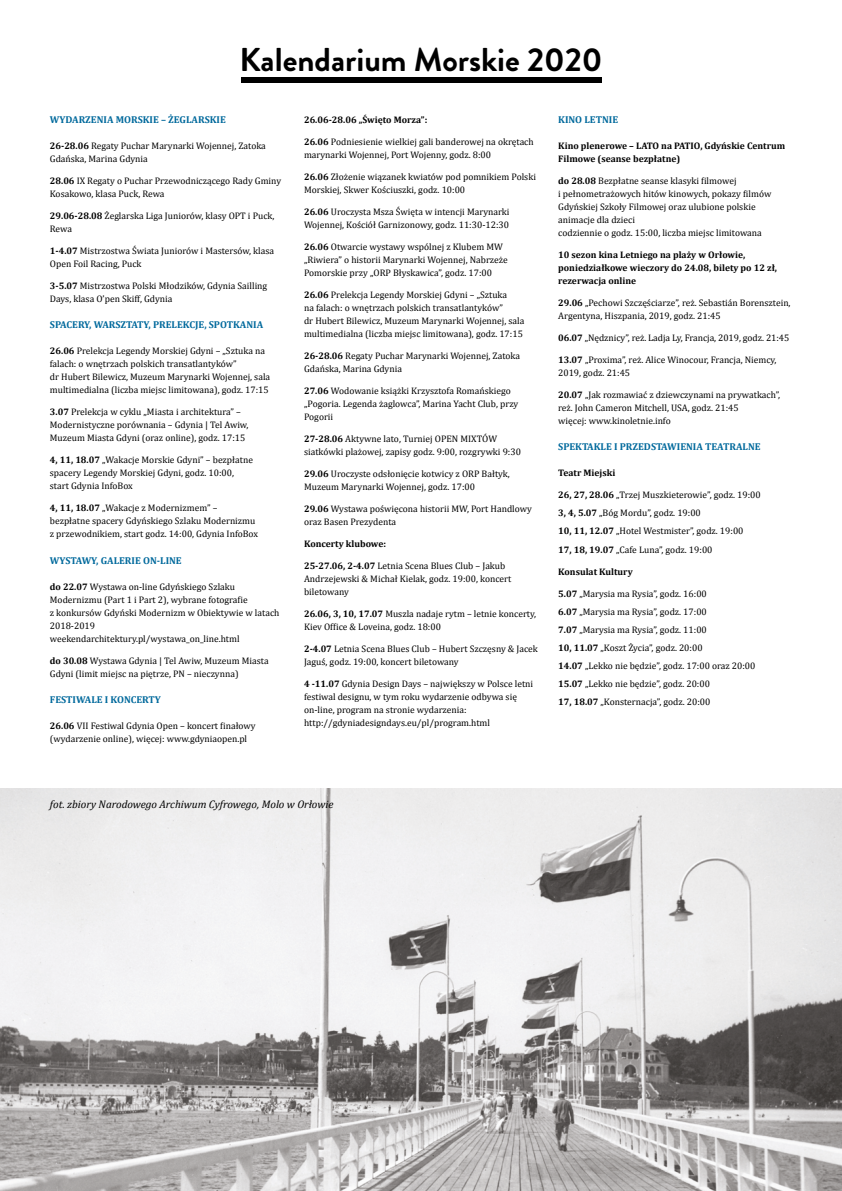
<style>
.page{position:relative;width:842px;height:1191px;background:#fff}
.page>*{position:absolute;margin:0;border:0;box-sizing:border-box;transform-origin:0 0}
.t1{font:700 33px "Brandon Grotesque";color:#000}
.t2{font:italic 11px "Cambria";color:#000}
.t3{font:700 10px "Cambria";color:#00699c}
.t4{font:9.5px/13px "Cambria";color:#000}
.t5{font:700 9.5px/13px "Cambria";color:#000}
.s1{font-weight:700}
</style>
<div class="page">
<div style="left:241px;top:78px;width:360px;height:5px;background:#000"></div>
<img style="left:0;top:788px;width:842px;height:403px">
<h1 class="t1" style="left:239px;top:36px;width:364px">Kalendarium Morskie 2020</h1>
<p class="t3" style="left:50px;top:113px;width:177px">WYDARZENIA MORSKIE – ŻEGLARSKIE</p>
<p class="t4" style="left:50px;top:140px;width:218px"><span class="s1">26-28.06</span> Regaty Puchar Marynarki Wojennej, Zatoka<br>Gdańska, Marina Gdynia</p>
<p class="t4" style="left:50px;top:175px;width:233px"><span class="s1">28.06</span> IX Regaty o Puchar Przewodniczącego Rady Gminy<br>Kosakowo, klasa Puck, Rewa</p>
<p class="t4" style="left:50px;top:210px;width:226px"><span class="s1">29.06-28.08</span> Żeglarska Liga Juniorów, klasy OPT i Puck,<br>Rewa</p>
<p class="t4" style="left:50px;top:245px;width:226px"><span class="s1">1-4.07</span> Mistrzostwa Świata Juniorów i Mastersów, klasa<br>Open Foil Racing, Puck</p>
<p class="t4" style="left:50px;top:280px;width:219px"><span class="s1">3-5.07</span> Mistrzostwa Polski Młodzików, Gdynia Sailling<br>Days, klasa O’pen Skiff, Gdynia</p>
<p class="t3" style="left:50px;top:318px;width:215px">SPACERY, WARSZTATY, PRELEKCJE, SPOTKANIA</p>
<p class="t4" style="left:50px;top:345px;width:222px"><span class="s1">26.06</span> Prelekcja Legendy Morskiej Gdyni – „Sztuka na falach: o wnętrzach polskich transatlantyków”<br>dr Hubert Bilewicz, Muzeum Marynarki Wojennej, sala multimedialna (liczba miejsc limitowana), godz. 17:15</p>
<p class="t4" style="left:50px;top:406px;width:200px"><span class="s1">3.07</span> Prelekcja w cyklu „Miasta i architektura” –<br>Modernistyczne porównania – Gdynia | Tel Awiw,<br>Muzeum Miasta Gdyni (oraz online), godz. 17:15</p>
<p class="t4" style="left:50px;top:454px;width:205px"><span class="s1">4, 11, 18.07</span> „Wakacje Morskie Gdyni” – bezpłatne spacery Legendy Morskiej Gdyni, godz. 10:00, start Gdynia InfoBox</p>
<p class="t4" style="left:50px;top:502px;width:210px"><span class="s1">4, 11, 18.07</span> „Wakacje z Modernizmem” – bezpłatne spacery Gdyńskiego Szlaku Modernizmu z przewodnikiem, start godz. 14:00, Gdynia InfoBox</p>
<p class="t3" style="left:50px;top:553px;width:133px">WYSTAWY, GALERIE ON-LINE</p>
<p class="t4" style="left:50px;top:580px;width:231px"><span class="s1">do 22.07</span> Wystawa on-line Gdyńskiego Szlaku Modernizmu (Part 1 i Part 2), wybrane fotografie<br>z konkursów Gdyński Modernizm w Obiektywie w latach 2018-2019 weekendarchitektury.pl/wystawa_on_line.html</p>
<p class="t4" style="left:50px;top:654px;width:220px"><span class="s1">do 30.08</span> Wystawa Gdynia | Tel Awiw, Muzeum Miasta<br>Gdyni (limit miejsc na piętrze, PN – nieczynna)</p>
<p class="t3" style="left:50px;top:692px;width:113px">FESTIWALE I KONCERTY</p>
<p class="t4" style="left:50px;top:719px;width:207px"><span class="s1">26.06</span> VII Festiwal Gdynia Open – koncert finałowy (wydarzenie online), więcej: www.gdyniaopen.pl</p>
<p class="t5" style="left:304px;top:113px;width:125px">26.06-28.06 „Święto Morza”:</p>
<p class="t4" style="left:304px;top:135px;width:231px"><span class="s1">26.06</span> Podniesienie wielkiej gali banderowej na okrętach marynarki Wojennej, Port Wojenny, godz. 8:00</p>
<p class="t4" style="left:304px;top:170px;width:233px"><span class="s1">26.06</span> Złożenie wiązanek kwiatów pod pomnikiem Polski<br>Morskiej, Skwer Kościuszki, godz. 10:00</p>
<p class="t4" style="left:304px;top:205px;width:207px"><span class="s1">26.06</span> Uroczysta Msza Święta w intencji Marynarki<br>Wojennej, Kościół Garnizonowy, godz. 11:30-12:30</p>
<p class="t4" style="left:304px;top:240px;width:205px"><span class="s1">26.06</span> Otwarcie wystawy wspólnej z Klubem MW „Riwiera” o historii Marynarki Wojennej, Nabrzeże<br>Pomorskie przy „ORP Błyskawica”, godz. 17:00</p>
<p class="t4" style="left:304px;top:288px;width:222px"><span class="s1">26.06</span> Prelekcja Legendy Morskiej Gdyni – „Sztuka<br>na falach: o wnętrzach polskich transatlantyków”<br>dr Hubert Bilewicz, Muzeum Marynarki Wojennej, sala multimedialna (liczba miejsc limitowana), godz. 17:15</p>
<p class="t4" style="left:304px;top:349px;width:218px"><span class="s1">26-28.06</span> Regaty Puchar Marynarki Wojennej, Zatoka<br>Gdańska, Marina Gdynia</p>
<p class="t4" style="left:304px;top:384px;width:216px"><span class="s1">27.06</span> Wodowanie książki Krzysztofa Romańskiego „Pogoria. Legenda żaglowca”, Marina Yacht Club, przy<br>Pogorii</p>
<p class="t4" style="left:304px;top:432px;width:218px"><span class="s1">27-28.06</span> Aktywne lato, Turniej OPEN MIXTÓW siatkówki plażowej, zapisy godz. 9:00, rozgrywki 9:30</p>
<p class="t4" style="left:304px;top:467px;width:207px"><span class="s1">29.06</span> Uroczyste odsłonięcie kotwicy z ORP Bałtyk,<br>Muzeum Marynarki Wojennej, godz. 17:00</p>
<p class="t4" style="left:304px;top:502px;width:229px"><span class="s1">29.06</span> Wystawa poświęcona historii MW, Port Handlowy oraz Basen Prezydenta</p>
<p class="t5" style="left:304px;top:537px;width:83px">Koncerty klubowe:</p>
<p class="t4" style="left:304px;top:559px;width:209px"><span class="s1">25-27.06, 2-4.07</span> Letnia Scena Blues Club – Jakub<br>Andrzejewski &amp; Michał Kielak, godz. 19:00, koncert biletowany</p>
<p class="t4" style="left:304px;top:607px;width:234px"><span class="s1">26.06, 3, 10, 17.07</span> Muszla nadaje rytm – letnie koncerty,<br>Kiev Office &amp; Loveina, godz. 18:00</p>
<p class="t4" style="left:304px;top:642px;width:235px"><span class="s1">2-4.07</span> Letnia Scena Blues Club – Hubert Szczęsny &amp; Jacek<br>Jaguś, godz. 19:00, koncert biletowany</p>
<p class="t4" style="left:304px;top:677px;width:231px"><span class="s1">4 -11.07</span> Gdynia Design Days – największy w Polsce letni festiwal designu, w tym roku wydarzenie odbywa się on-line, program na stronie wydarzenia: http://gdyniadesigndays.eu/pl/program.html</p>
<p class="t3" style="left:558px;top:113px;width:62px">KINO LETNIE</p>
<p class="t5" style="left:558px;top:139px;width:228px">Kino plenerowe – LATO na PATIO, Gdyńskie Centrum<br>Filmowe (seanse bezpłatne)</p>
<p class="t4" style="left:558px;top:175px;width:215px"><span class="s1">do 28.08</span> Bezpłatne seanse klasyki filmowej<br>i pełnometrażowych hitów kinowych, pokazy filmów Gdyńskiej Szkoły Filmowej oraz ulubione polskie animacje dla dzieci<br>codziennie o godz. 15:00, liczba miejsc limitowana</p>
<p class="t5" style="left:558px;top:248px;width:220px">10 sezon kina Letniego na plaży w Orłowie, poniedziałkowe wieczory do 24.08, bilety po 12 zł, rezerwacja online</p>
<p class="t4" style="left:558px;top:297px;width:234px"><span class="s1">29.06</span> „Pechowi Szczęściarze”, reż. Sebastián Borensztein,<br>Argentyna, Hiszpania, 2019, godz. 21:45</p>
<p class="t4" style="left:558px;top:332px;width:233px"><span class="s1">06.07</span> „Nędznicy”, reż. Ladja Ly, Francja, 2019, godz. 21:45</p>
<p class="t4" style="left:558px;top:354px;width:220px"><span class="s1">13.07</span> „Proxima”, reż. Alice Winocour, Francja, Niemcy,<br>2019, godz. 21:45</p>
<p class="t4" style="left:558px;top:389px;width:223px"><span class="s1">20.07</span> „Jak rozmawiać z dziewczynami na prywatkach”, reż. John Cameron Mitchell, USA, godz. 21:45<br>więcej: www.kinoletnie.info</p>
<p class="t3" style="left:558px;top:440px;width:204px">SPEKTAKLE I PRZEDSTAWIENIA TEATRALNE</p>
<p class="t5" style="left:558px;top:466px;width:59px">Teatr Miejski</p>
<p class="t4" style="left:558px;top:486px;width:204px;line-height:18px"><span class="s1">26, 27, 28.06</span> „Trzej Muszkieterowie”, godz. 19:00<br><span class="s1">3, 4, 5.07</span> „Bóg Mordu”, godz. 19:00<br><span class="s1">10, 11, 12.07</span> „Hotel Westmister”, godz. 19:00<br><span class="s1">17, 18, 19.07</span> „Cafe Luna”, godz. 19:00</p>
<p class="t5" style="left:558px;top:564px;width:76px">Konsulat Kultury</p>
<p class="t4" style="left:558px;top:584px;width:199px;line-height:18px"><span class="s1">5.07</span> „Marysia ma Rysia”, godz. 16:00<br><span class="s1">6.07</span> „Marysia ma Rysia”, godz. 17:00<br><span class="s1">7.07</span> „Marysia ma Rysia”, godz. 11:00<br><span class="s1">10, 11.07</span> „Koszt Życia”, godz. 20:00<br><span class="s1">14.07</span> „Lekko nie będzie”, godz. 17:00 oraz 20:00<br><span class="s1">15.07</span> „Lekko nie będzie”, godz. 20:00<br><span class="s1">17, 18.07</span> „Konsternacja”, godz. 20:00</p>
<p class="t2" style="left:50px;top:796px;width:285px">fot. zbiory Narodowego Archiwum Cyfrowego, Molo w Orłowie</p>
</div>
